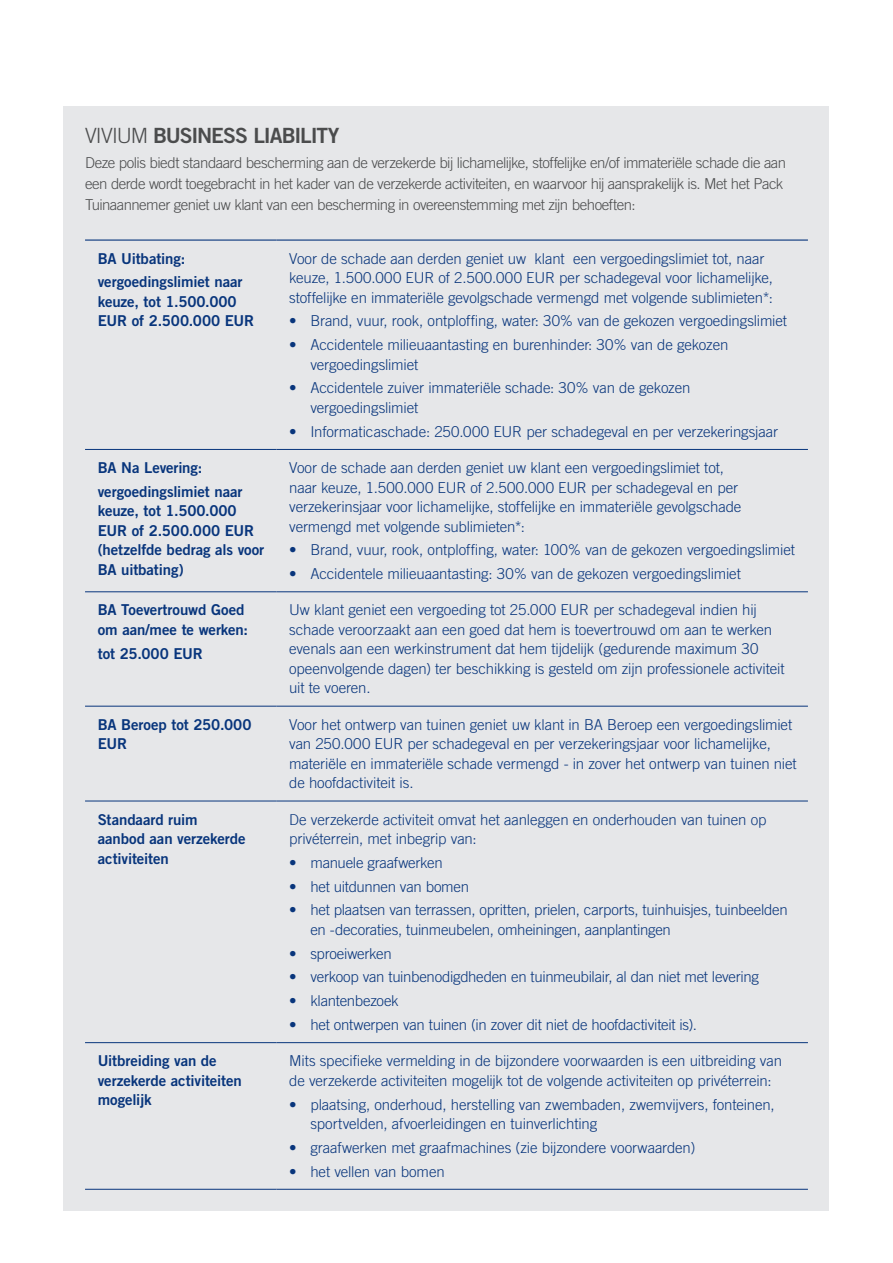
<style>
.page{position:relative;width:893px;height:1263px;background:#fff}
.page>*{position:absolute;margin:0;border:0;box-sizing:border-box;transform-origin:0 0}
.ttk_body{font:21px "Trade Gothic LT Std Bd 2";letter-spacing:-.055em;color:#4b4c4d}
.hoofdpunten{font:300 15px/19.5px "Trade Gothic LT Std";letter-spacing:-.01em;color:#08357c}
.hoofdpunten-2{font:15px/19.5px "Trade Gothic LT Std Bd 2";letter-spacing:-.005em;color:#08357c}
.ttk_body-2{font:300 15px/21px "Trade Gothic LT Std";letter-spacing:-.035em;color:#4b4c4d}
.hoofdpunten-3{font:300 15px/19.5px "Trade Gothic LT";letter-spacing:-.005em;color:#08357c}
.s1{font-family:"Trade Gothic LT Std";font-weight:300}
</style>
<div class="page">
<div style="left:64px;top:106px;width:765px;height:1105px;background:#e6e7e9"></div>
<hr style="left:85px;top:239px;width:191px;height:2px;background:#08357c">
<hr style="left:276px;top:239px;width:532px;height:2px;background:#08357c">
<hr style="left:85px;top:449px;width:191px;height:1px;background:#08357c">
<hr style="left:85px;top:591px;width:191px;height:1px;background:#08357c">
<hr style="left:85px;top:706px;width:191px;height:1px;background:#08357c">
<hr style="left:85px;top:801px;width:191px;height:1px;background:#08357c">
<hr style="left:276px;top:449px;width:532px;height:1px;background:#08357c">
<hr style="left:276px;top:591px;width:532px;height:1px;background:#08357c">
<hr style="left:276px;top:706px;width:532px;height:1px;background:#08357c">
<hr style="left:276px;top:801px;width:532px;height:1px;background:#08357c">
<hr style="left:85px;top:1042px;width:191px;height:1px;background:#08357c">
<hr style="left:276px;top:1042px;width:532px;height:1px;background:#08357c">
<hr style="left:85px;top:1189px;width:191px;height:1px;background:#08357c">
<hr style="left:276px;top:1189px;width:532px;height:1px;background:#08357c">
<p class="ttk_body" style="left:85px;top:122px;width:256px"><span class="s1">VIVIUM</span> BUSINESS LIABILITY</p>
<p class="ttk_body-2" style="left:85px;top:152px;width:703px">Deze polis biedt standaard bescherming aan de verzekerde bij lichamelijke, stoffelijke en/of immateriële schade die aan een derde wordt toegebracht in het kader van de verzekerde activiteiten, en waarvoor hij aansprakelijk is. Met het Pack<br>Tuinaannemer geniet uw klant van een bescherming in overeenstemming met zijn behoeften:</p>
<p class="hoofdpunten-2" style="left:98px;top:248px;width:89px">BA Uitbating:</p>
<p class="hoofdpunten-2" style="left:98px;top:272px;width:158px">vergoedingslimiet naar keuze, tot 1.500.000<br>EUR of 2.500.000 EUR</p>
<p class="hoofdpunten" style="left:289px;top:248px;width:485px">Voor de schade aan derden geniet uw klant een vergoedingslimiet tot, naar keuze, 1.500.000 EUR of 2.500.000 EUR per schadegeval voor lichamelijke, stoffelijke en immateriële gevolgschade vermengd met volgende sublimieten*:</p>
<p class="hoofdpunten" style="left:289px;top:311px;width:499px">• Brand, vuur, rook, ontploffing, water: 30% van de gekozen vergoedingslimiet</p>
<p class="hoofdpunten" style="left:310px;top:335px;width:419px;text-indent:-21px">• Accidentele milieuaantasting en burenhinder: 30% van de gekozen vergoedingslimiet</p>
<p class="hoofdpunten" style="left:310px;top:378px;width:381px;text-indent:-21px">• Accidentele zuiver immateriële schade: 30% van de gekozen vergoedingslimiet</p>
<p class="hoofdpunten" style="left:289px;top:421px;width:490px">• Informaticaschade: 250.000 EUR per schadegeval en per verzekeringsjaar</p>
<p class="hoofdpunten-2" style="left:98px;top:458px;width:106px">BA Na Levering:</p>
<p class="hoofdpunten-2" style="left:98px;top:481px;width:168px">vergoedingslimiet naar keuze, tot 1.500.000<br>EUR of 2.500.000 EUR (hetzelfde bedrag als voor<br>BA uitbating)</p>
<p class="hoofdpunten-2" style="left:98px;top:600px;width:152px">BA Toevertrouwd Goed om aan/mee te werken:</p>
<p class="hoofdpunten-2" style="left:98px;top:643px;width:106px">tot 25.000 EUR</p>
<p class="hoofdpunten" style="left:289px;top:458px;width:454px">Voor de schade aan derden geniet uw klant een vergoedingslimiet tot, naar keuze, 1.500.000 EUR of 2.500.000 EUR per schadegeval en per verzekerinsjaar voor lichamelijke, stoffelijke en immateriële gevolgschade vermengd met volgende sublimieten*:</p>
<p class="hoofdpunten" style="left:289px;top:540px;width:507px">• Brand, vuur, rook, ontploffing, water: 100% van de gekozen vergoedingslimiet</p>
<p class="hoofdpunten" style="left:289px;top:564px;width:453px">• Accidentele milieuaantasting: 30% van de gekozen vergoedingslimiet</p>
<p class="hoofdpunten" style="left:289px;top:600px;width:497px">Uw klant geniet een vergoeding tot 25.000 EUR per schadegeval indien hij schade veroorzaakt aan een goed dat hem is toevertrouwd om aan te werken evenals aan een werkinstrument dat hem tijdelijk (gedurende maximum 30 opeenvolgende dagen) ter beschikking is gesteld om zijn professionele activiteit uit te voeren.</p>
<p class="hoofdpunten-2" style="left:98px;top:714px;width:155px">BA Beroep tot 250.000<br>EUR</p>
<p class="hoofdpunten" style="left:289px;top:714px;width:509px">Voor het ontwerp van tuinen geniet uw klant in BA Beroep een vergoedingslimiet van 250.000 EUR per schadegeval en per verzekeringsjaar voor lichamelijke, materiële en immateriële schade vermengd - in zover het ontwerp van tuinen niet de hoofdactiviteit is.</p>
<p class="hoofdpunten-2" style="left:98px;top:809px;width:149px">Standaard ruim aanbod aan verzekerde activiteiten</p>
<p class="hoofdpunten-3" style="left:289px;top:809px;width:479px">De verzekerde activiteit omvat het aanleggen en onderhouden van tuinen op privéterrein, met inbegrip van:</p>
<p class="hoofdpunten" style="left:289px;top:852px;width:155px">• manuele graafwerken</p>
<p class="hoofdpunten" style="left:289px;top:876px;width:181px">• het uitdunnen van bomen</p>
<p class="hoofdpunten" style="left:310px;top:900px;width:479px;text-indent:-21px">• het plaatsen van terrassen, opritten, prielen, carports, tuinhuisjes, tuinbeelden en -decoraties, tuinmeubelen, omheiningen, aanplantingen</p>
<p class="hoofdpunten" style="left:289px;top:943px;width:104px">• sproeiwerken</p>
<p class="hoofdpunten" style="left:289px;top:967px;width:471px">• verkoop van tuinbenodigdheden en tuinmeubilair, al dan niet met levering</p>
<p class="hoofdpunten" style="left:289px;top:991px;width:111px">• klantenbezoek</p>
<p class="hoofdpunten" style="left:289px;top:1014px;width:409px">• het ontwerpen van tuinen (in zover dit niet de hoofdactiviteit is).</p>
<p class="hoofdpunten-2" style="left:98px;top:1051px;width:146px">Uitbreiding van de verzekerde activiteiten mogelijk</p>
<p class="hoofdpunten" style="left:289px;top:1051px;width:494px">Mits specifieke vermelding in de bijzondere voorwaarden is een uitbreiding van de verzekerde activiteiten mogelijk tot de volgende activiteiten op privéterrein:</p>
<p class="hoofdpunten" style="left:310px;top:1094px;width:466px;text-indent:-21px">• plaatsing, onderhoud, herstelling van zwembaden, zwemvijvers, fonteinen, sportvelden, afvoerleidingen en tuinverlichting</p>
<p class="hoofdpunten" style="left:289px;top:1137px;width:408px">• graafwerken met graafmachines (zie bijzondere voorwaarden)</p>
<p class="hoofdpunten" style="left:289px;top:1161px;width:157px">• het vellen van bomen</p>
</div>
